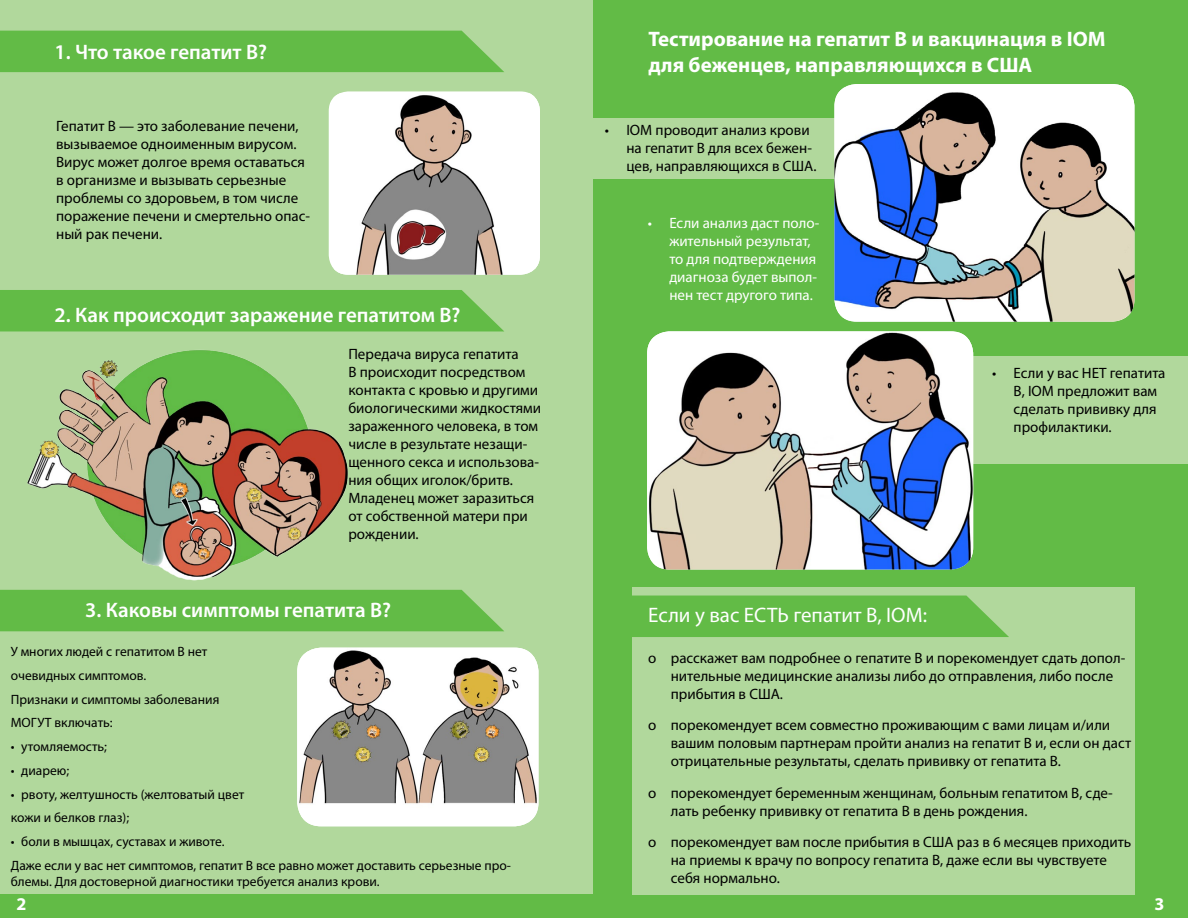
<style>
.page{position:relative;width:1188px;height:918px;background:#b1d89c}
.page>*{position:absolute;margin:0;border:0;box-sizing:border-box;transform-origin:0 0}
.t1{font:600 21px "Myriad Pro";color:#fff}
.t2{font:700 21px/25.2px "Myriad Pro";color:#fff}
.t3{font:21px "Myriad Pro";color:#fff}
.t4{font:700 18px "Myriad Pro";color:#fff}
.t5{font:15px/18px "Myriad Pro";color:#000}
.t6{font:15px/18px "Myriad Pro";color:#fff}
.t7{font:13.5px/23.7px "Myriad Pro";color:#000}
</style>
<div class="page">
<div style="left:593px;top:0;width:595px;height:894px;background:#62bb46"></div>
<div style="left:0;top:894px;width:1188px;height:24px;background:#62bb46"></div>
<div style="left:0;top:31px;width:504px;height:41px;background:#62bb46"></div>
<div style="left:0;top:290px;width:504px;height:41px;background:#62bb46"></div>
<div style="left:0;top:590px;width:504px;height:41px;background:#62bb46"></div>
<div style="left:329px;top:91px;width:211px;height:184px;background:#fff;border-radius:20px"></div>
<img style="left:334px;top:93px;width:206px;height:182px">
<img style="left:297px;top:648px;width:241px;height:178px">
<div style="left:593px;top:119px;width:252px;height:60px;background:#b1d89c"></div>
<div style="left:966px;top:356px;width:222px;height:108px;background:#b1d89c"></div>
<div style="left:632px;top:587px;width:502px;height:307px;background:#b1d89c"></div>
<div style="left:632px;top:596px;width:377px;height:41px;background:#62bb46"></div>
<img style="left:0;top:326px;width:348px;height:255px">
<img style="left:834px;top:84px;width:300px;height:238px">
<img style="left:647px;top:331px;width:326px;height:239px">
<h1 class="t1" style="left:55px;top:39px;width:214px">1. Что такое гепатит В?</h1>
<p class="t5" style="left:56px;top:117px;width:255px">Гепатит В — это заболевание печени, вызываемое одноименным вирусом.<br>Вирус может долгое время оставаться в организме и вызывать серьезные проблемы со здоровьем, в том числе поражение печени и смертельно опас&shy;ный рак печени.</p>
<h1 class="t1" style="left:55px;top:302px;width:407px">2. Как происходит заражение гепатитом В?</h1>
<p class="t5" style="left:348px;top:345px;width:194px">Передача вируса гепатита<br>В происходит посредством контакта с кровью и другими биологическими жидкостями зараженного человека, в том числе в результате незащи&shy;щенного секса и использова&shy;ния общих иголок/бритв.<br>Младенец может заразиться от собственной матери при рождении.</p>
<h1 class="t1" style="left:85px;top:596px;width:307px">3. Каковы симптомы гепатита В?</h1>
<p class="t7" style="left:11px;top:640px;width:210px">У многих людей с гепатитом В нет очевидных симптомов.<br>Признаки и симптомы заболевания<br>МОГУТ включать:</p>
<p class="t7" style="left:11px;top:735px;width:98px">• утомляемость;</p>
<p class="t7" style="left:11px;top:758px;width:60px">• диарею;</p>
<p class="t7" style="left:11px;top:782px;width:235px">• рвоту, желтушность (желтоватый цвет кожи и белков глаз);</p>
<p class="t7" style="left:11px;top:829px;width:502px">• боли в мышцах, суставах и животе.<br>Даже если у вас нет симптомов, гепатит В все равно может доставить серьезные про-</p>
<p class="t7" style="left:11px;top:869px;width:370px">блемы. Для достоверной диагностики требуется анализ крови.</p>
<h1 class="t2" style="left:649px;top:26px;width:458px">Тестирование на гепатит В и вакцинация в IOM для беженцев, направляющихся в США</h1>
<p class="t5" style="left:626px;top:121px;width:192px;text-indent:-22px">• IOM проводит анализ крови на гепатит В для всех бежен&shy;цев, направляющихся в США.</p>
<p class="t6" style="left:669px;top:214px;width:152px;text-indent:-22px">• Если анализ даст поло&shy;жительный результат, то для подтверждения диагноза будет выпол&shy;нен тест другого типа.</p>
<p class="t5" style="left:1014px;top:364px;width:153px;text-indent:-22px">• Если у вас НЕТ гепатита<br>В, IOM предложит вам сделать прививку для профилактики.</p>
<h1 class="t3" style="left:648px;top:602px;width:280px">Если у вас ЕСТЬ гепатит В, IOM:</h1>
<p class="t5" style="left:671px;top:648px;width:456px;text-indent:-22px">o расскажет вам подробнее о гепатите В и порекомендует сдать допол&shy;нительные медицинские анализы либо до отправления, либо после прибытия в США.</p>
<p class="t5" style="left:671px;top:716px;width:462px;text-indent:-22px">o порекомендует всем совместно проживающим с вами лицам и/или вашим половым партнерам пройти анализ на гепатит В и, если он даст отрицательные результаты, сделать прививку от гепатита В.</p>
<p class="t5" style="left:671px;top:783px;width:443px;text-indent:-22px">o порекомендует беременным женщинам, больным гепатитом В, сде&shy;лать ребенку прививку от гепатита В в день рождения.</p>
<p class="t5" style="left:671px;top:833px;width:462px;text-indent:-22px">o порекомендует вам после прибытия в США раз в 6 месяцев приходить на приемы к врачу по вопросу гепатита В, даже если вы чувствуете себя нормально.</p>
<p class="t4" style="left:16px;top:893px;width:11px">2</p>
<p class="t4" style="left:1154px;top:893px;width:11px">3</p>
</div>
